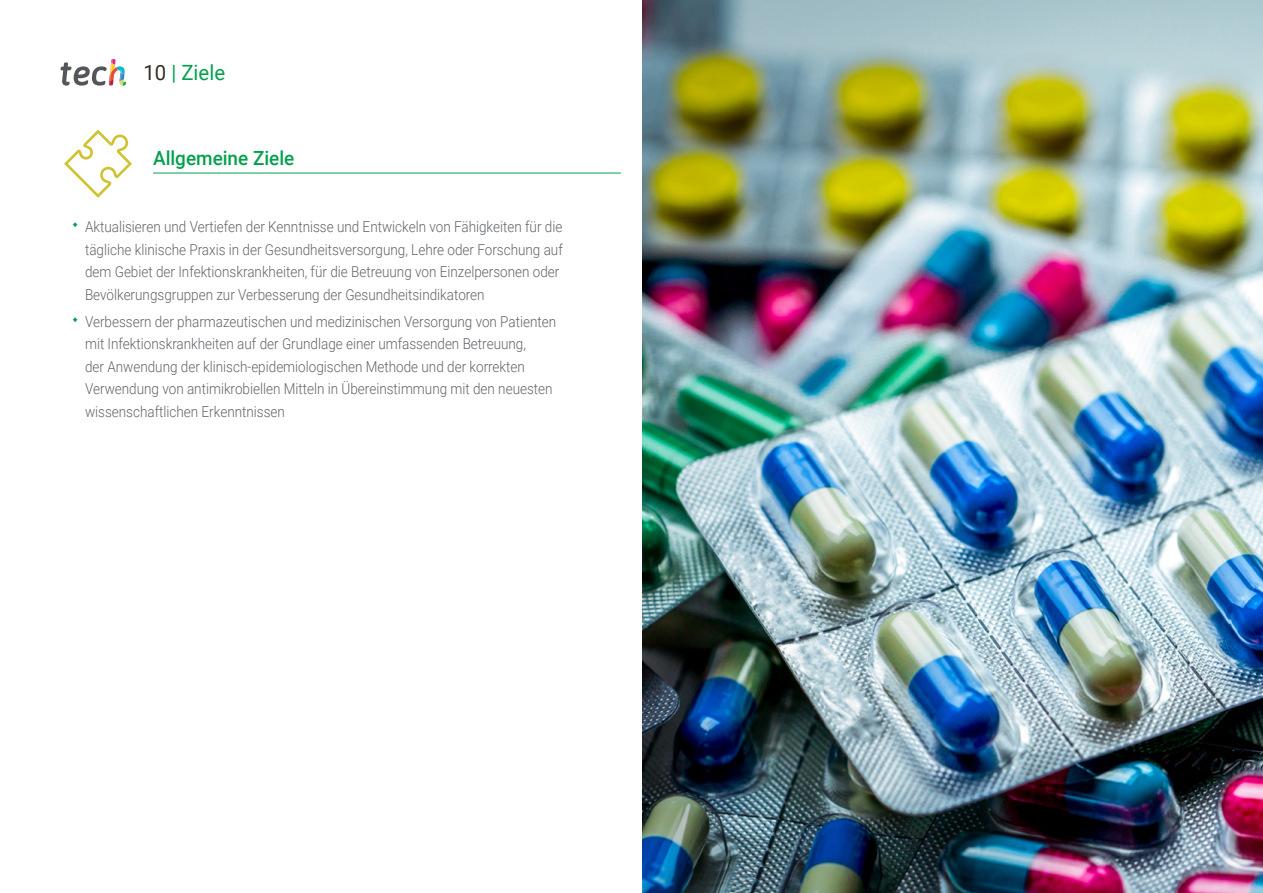
<style>
.page{position:relative;width:1263px;height:893px;background:#fff}
.page>*{position:absolute;margin:0;border:0;box-sizing:border-box;transform-origin:0 0}
.t1{font:21px "Roboto";color:#04a14d}
.t2{font:500 19.5px "Roboto";color:#04a14d}
.t3{font:300 15px/22.5px "Roboto";color:#61646a;scale:.9 1}
.s1{color:#312e20}
</style>
<div class="page">
<img style="left:642px;top:0;width:621px;height:893px">
<hr style="left:153px;top:173px;width:468px;height:1px;background:#04a14d">
<svg style="left:64px;top:130px;width:68px;height:68px"></svg>
<svg style="left:61px;top:59px;width:65px;height:27px"></svg>
<h1 class="t1" style="left:144px;top:57px;width:83px"><span class="s1">10</span> | Ziele</h1>
<h2 class="t2" style="left:153px;top:144px;width:143px">Allgemeine Ziele</h2>
<p class="t3" style="left:85px;top:215px;width:532px">Aktualisieren und Vertiefen der Kenntnisse und Entwickeln von Fähigkeiten für die tägliche klinische Praxis in der Gesundheitsversorgung, Lehre oder Forschung auf dem Gebiet der Infektionskrankheiten, für die Betreuung von Einzelpersonen oder Bevölkerungsgruppen zur Verbesserung der Gesundheitsindikatoren</p>
<p class="t3" style="left:85px;top:309px;width:525px">Verbessern der pharmazeutischen und medizinischen Versorgung von Patienten mit Infektionskrankheiten auf der Grundlage einer umfassenden Betreuung,<br>der Anwendung der klinisch-epidemiologischen Methode und der korrekten Verwendung von antimikrobiellen Mitteln in Übereinstimmung mit den neuesten wissenschaftlichen Erkenntnissen</p>
</div>
